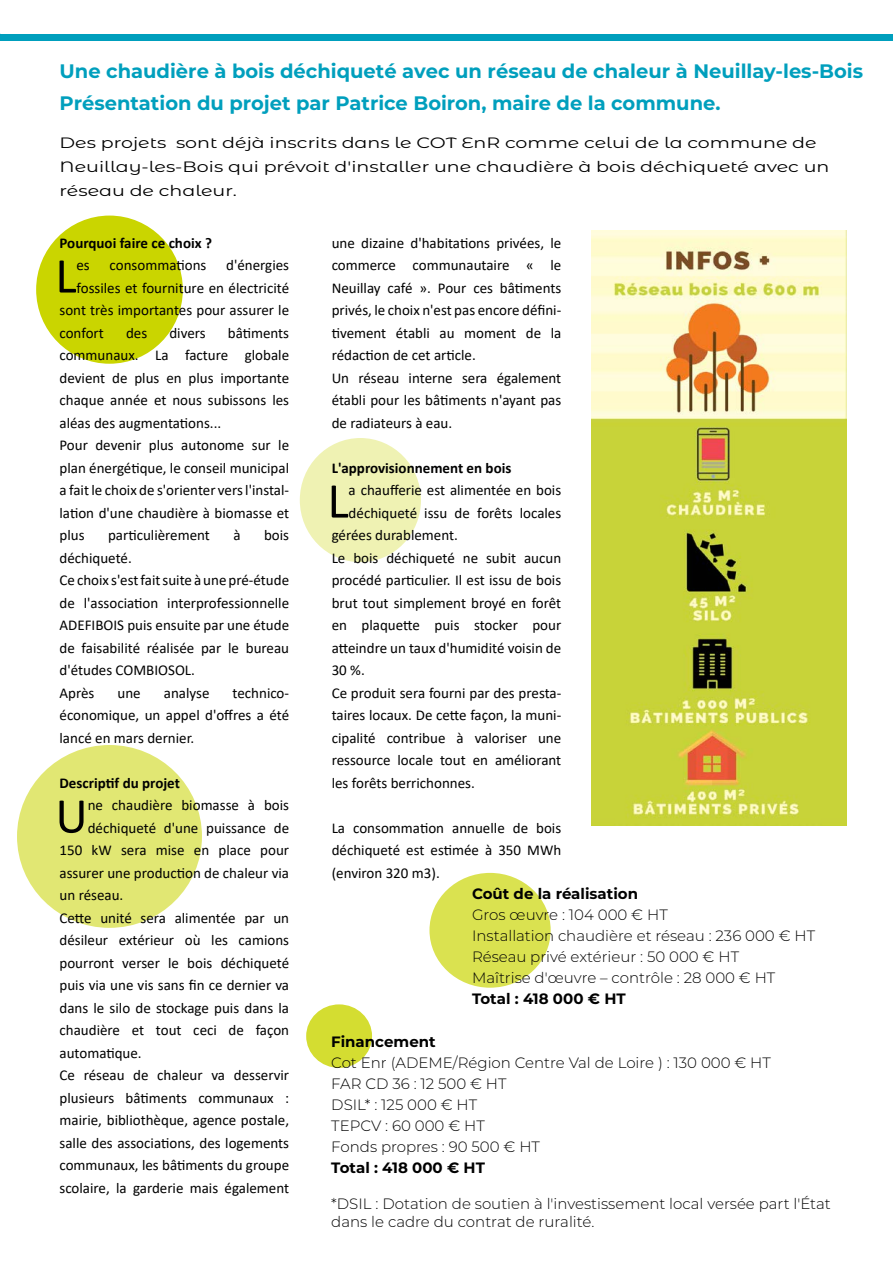
<style>
.page{position:relative;width:893px;height:1263px;background:#fff}
.page>*{position:absolute;margin:0;border:0;box-sizing:border-box;transform-origin:0 0}
.t1{font:50.4px "Calibri";color:#000}
.t2{font:700 19.5px/32px "Montserrat";color:#009fbd}
.t3{font:15px/22.5px "Calibri";color:#000}
.t4{font:300 15px/21px "Montserrat";color:#000}
.t5{font:15px/24px "Montserrat Alternates";color:#000;scale:1.27 1}
.t6{font:700 15px "Calibri";color:#000}
.t7{font:700 15px "Montserrat";color:#000}
</style>
<div class="page">
<div style="left:36px;top:216px;width:147px;height:148px;background:#cad500;border-radius:50%"></div>
<div style="left:17px;top:745px;width:185px;height:183px;background:#e1e773;border-radius:50%"></div>
<div style="left:300px;top:438px;width:121px;height:124px;background:#eff2b3;border-radius:50%"></div>
<div style="left:429px;top:873px;width:122px;height:115px;background:#dae250;border-radius:50%"></div>
<div style="left:306px;top:1004px;width:66px;height:64px;background:#d4dd31;border-radius:50%"></div>
<div style="left:1px;top:34px;width:892px;height:7px;background:#009fbd"></div>
<img style="left:591px;top:231px;width:255px;height:595px">
<h2 class="t2" style="left:60px;top:55px;width:805px">Une chaudière à bois déchiqueté avec un réseau de chaleur à Neuillay-les-Bois<br>Présentation du projet par Patrice Boiron, maire de la commune.</h2>
<p class="t5" style="left:60px;top:130px;width:608px">Des projets sont déjà inscrits dans le COT EnR comme celui de la commune de<br>Neuillay-les-Bois qui prévoit d'installer une chaudière à bois déchiqueté avec un réseau de chaleur.</p>
<p class="t6" style="left:60px;top:232px;width:154px">Pourquoi faire ce choix ?</p>
<h1 class="t1" style="left:55px;top:241px;width:23px">L</h1>
<p class="t3" style="left:76px;top:253px;width:15px">es</p>
<p class="t3" style="left:110px;top:253px;width:98px">consommations</p>
<p class="t3" style="left:226px;top:253px;width:64px">d'énergies</p>
<p class="t3" style="left:76px;top:276px;width:214px">fossiles et fourniture en électricité</p>
<p class="t3" style="left:60px;top:298px;width:231px">sont très importantes pour assurer le</p>
<p class="t3" style="left:60px;top:321px;width:46px">confort</p>
<p class="t3" style="left:126px;top:321px;width:23px">des</p>
<p class="t3" style="left:169px;top:321px;width:38px">divers</p>
<p class="t3" style="left:60px;top:321px;width:231px;text-indent:168px">bâtiments communaux. La facture globale devient de plus en plus importante chaque année et nous subissons les aléas des augmentations...<br>Pour devenir plus autonome sur le plan énergétique, le conseil municipal a fait le choix de s'orienter vers l'instal&shy;lation d'une chaudière à biomasse et plus</p>
<p class="t3" style="left:108px;top:523px;width:103px">particulièrement</p>
<p class="t3" style="left:233px;top:523px;width:9px">à</p>
<p class="t3" style="left:264px;top:523px;width:27px">bois</p>
<p class="t3" style="left:60px;top:546px;width:231px">déchiqueté.<br>Ce choix s'est fait suite à une pré-étude de l'association interprofessionnelle<br>ADEFIBOIS puis ensuite par une étude de faisabilité réalisée par le bureau d'études COMBIOSOL.<br>Après</p>
<p class="t3" style="left:60px;top:681px;width:231px;text-align:justify;text-indent:173px">technico&shy;économique, un appel d'offres a été lancé en mars dernier.</p>
<p class="t6" style="left:60px;top:772px;width:122px">Descriptif du projet</p>
<h1 class="t1" style="left:55px;top:781px;width:34px">U</h1>
<p class="t3" style="left:88px;top:793px;width:203px">ne chaudière biomasse à bois</p>
<p class="t3" style="left:118px;top:681px;width:25px">une</p>
<p class="t3" style="left:164px;top:681px;width:47px">analyse</p>
<p class="t3" style="left:88px;top:816px;width:203px">déchiqueté d'une puissance de</p>
<p class="t3" style="left:60px;top:838px;width:231px">150 kW sera mise en place pour</p>
<p class="t3" style="left:60px;top:861px;width:231px">assurer une production de chaleur via</p>
<p class="t3" style="left:60px;top:883px;width:65px">un réseau.</p>
<p class="t3" style="left:60px;top:906px;width:231px">Cette unité sera alimentée par un</p>
<p class="t3" style="left:60px;top:928px;width:231px">désileur extérieur où les camions</p>
<p class="t3" style="left:60px;top:951px;width:231px">pourront verser le bois déchiqueté</p>
<p class="t3" style="left:60px;top:973px;width:231px">puis via une vis sans fin ce dernier va</p>
<p class="t3" style="left:60px;top:996px;width:231px">dans le silo de stockage puis dans la</p>
<p class="t3" style="left:60px;top:1018px;width:231px">chaudière et tout ceci de façon</p>
<p class="t3" style="left:60px;top:1041px;width:84px">automatique.</p>
<p class="t3" style="left:60px;top:1063px;width:231px">Ce réseau de chaleur va desservir</p>
<p class="t3" style="left:60px;top:1086px;width:231px">plusieurs bâtiments communaux :</p>
<p class="t3" style="left:60px;top:1108px;width:231px">mairie, bibliothèque, agence postale,</p>
<p class="t3" style="left:60px;top:1131px;width:231px">salle des associations, des logements</p>
<p class="t3" style="left:60px;top:1153px;width:231px">communaux, les bâtiments du groupe</p>
<p class="t3" style="left:60px;top:1176px;width:231px">scolaire, la garderie mais également</p>
<p class="t3" style="left:332px;top:231px;width:231px">une dizaine d'habitations privées, le commerce communautaire « le<br>Neuillay café ». Pour ces bâtiments privés, le choix n'est pas encore défini&shy;tivement établi au moment de la rédaction de cet article.<br>Un réseau interne sera également établi pour les bâtiments n'ayant pas de radiateurs à eau.</p>
<p class="t6" style="left:332px;top:457px;width:181px">L'approvisionnement en bois</p>
<h1 class="t1" style="left:327px;top:466px;width:23px">L</h1>
<p class="t3" style="left:349px;top:478px;width:214px">a chaufferie est alimentée en bois</p>
<p class="t3" style="left:349px;top:501px;width:214px">déchiqueté issu de forêts locales</p>
<p class="t3" style="left:332px;top:523px;width:128px">gérées durablement.</p>
<p class="t3" style="left:332px;top:546px;width:231px">Le bois déchiqueté ne subit aucun</p>
<p class="t3" style="left:332px;top:568px;width:231px">procédé particulier. Il est issu de bois</p>
<p class="t3" style="left:332px;top:591px;width:231px">brut tout simplement broyé en forêt</p>
<p class="t3" style="left:332px;top:613px;width:231px">en plaquette puis stocker pour</p>
<p class="t3" style="left:332px;top:636px;width:231px">atteindre un taux d'humidité voisin de</p>
<p class="t3" style="left:332px;top:658px;width:35px">30 %.</p>
<p class="t3" style="left:332px;top:681px;width:231px">Ce produit sera fourni par des presta-</p>
<p class="t3" style="left:332px;top:703px;width:231px">taires locaux. De cette façon, la muni-</p>
<p class="t3" style="left:332px;top:726px;width:231px">cipalité contribue à valoriser une</p>
<p class="t3" style="left:332px;top:748px;width:231px">ressource locale tout en améliorant</p>
<p class="t3" style="left:332px;top:771px;width:145px">les forêts berrichonnes.</p>
<p class="t3" style="left:332px;top:816px;width:231px;text-align:justify">La consommation annuelle de bois déchiqueté est estimée à 350 MWh (environ 320 m3).</p>
<p class="t7" style="left:472px;top:882px;width:168px">Coût de la réalisation</p>
<p class="t4" style="left:472px;top:903px;width:345px">Gros œuvre : 104 000 € HT<br>Installation chaudière et réseau : 236 000 € HT Réseau privé extérieur : 50 000 € HT<br>Maîtrise d'œuvre – contrôle : 28 000 € HT</p>
<p class="t7" style="left:472px;top:987px;width:155px">Total : 418 000 € HT</p>
<p class="t7" style="left:331px;top:1030px;width:106px">Financement</p>
<p class="t4" style="left:331px;top:1051px;width:441px">Cot Enr (ADEME/Région Centre Val de Loire ) : 130 000 € HT<br>FAR CD 36 : 12 500 € HT<br>DSIL* : 125 000 € HT<br>TEPCV : 60 000 € HT<br>Fonds propres : 90 500 € HT</p>
<p class="t7" style="left:331px;top:1156px;width:155px">Total : 418 000 € HT</p>
<p class="t4" style="left:331px;top:1194px;width:501px;line-height:18px">*DSIL : Dotation de soutien à l'investissement local versée part l'État dans le cadre du contrat de ruralité.</p>
</div>
